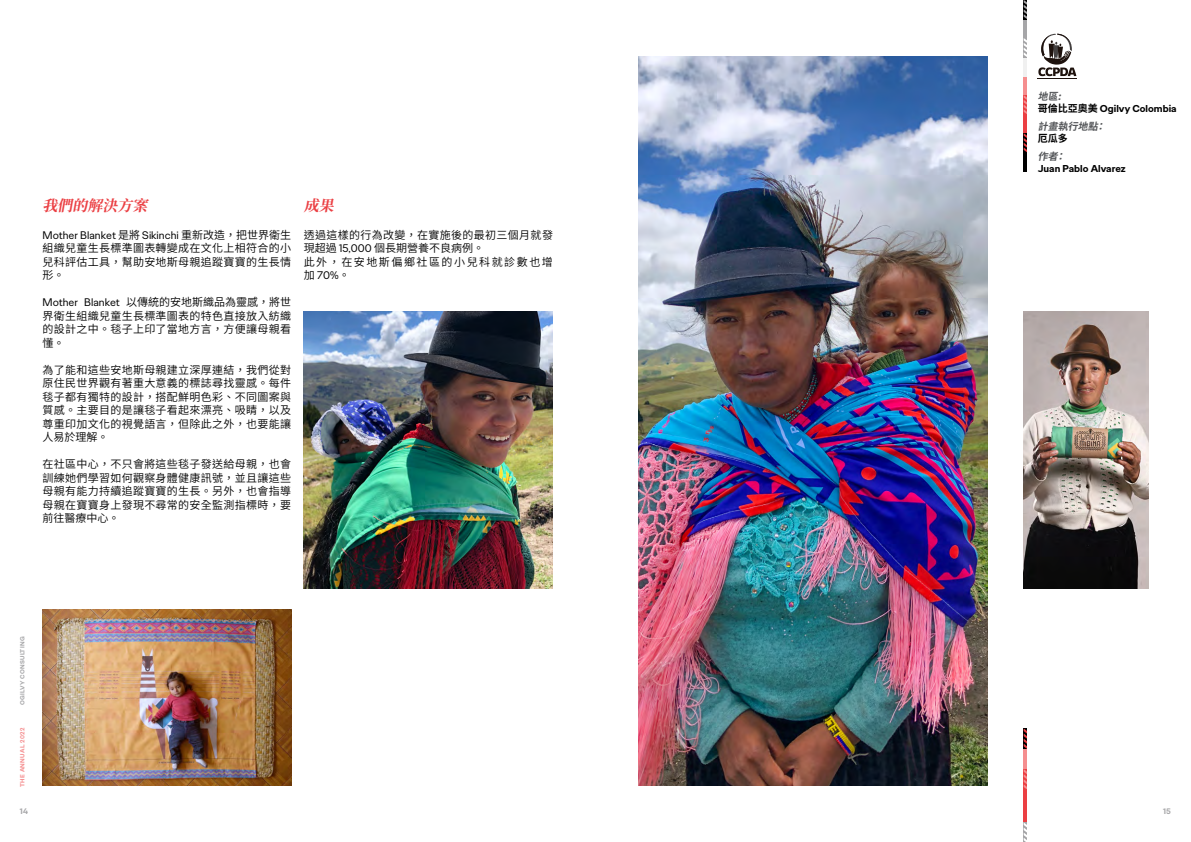
<style>
.page{position:relative;width:1191px;height:842px;background:#fff}
.page>*{position:absolute;margin:0;border:0;box-sizing:border-box;transform-origin:0 0}
.t1{font:italic 700 15px "Noto Serif TC";color:#eb3f43}
.t2{font:11px/13.5px "Source Han Sans TC";letter-spacing:.03em;color:#000;text-align:justify}
.t3{font:11px "Ogilvy Sans";color:#000}
.t4{font:700 10px "Ogilvy Sans";color:#000}
.t5{font:italic 700 10px "Source Han Sans TC";color:#545659}
.t6{font:700 10px "Source Han Sans TC";color:#000}
.t7{font:700 8px "Ogilvy Sans";color:#a6a6a8}
.t8{font:700 6px "Ogilvy Sans";letter-spacing:.05em;color:#a6a6a8}
.t9{font:700 6px "Ogilvy Sans";letter-spacing:.05em;color:#f58e8f}
.s1{font-family:"Source Han Sans TC"}
.s2{font-family:"Ogilvy Sans"}
</style>
<div class="page">
<img style="left:304px;top:312px;width:249px;height:276px">
<img style="left:638px;top:57px;width:349px;height:728px">
<img style="left:1023px;top:312px;width:125px;height:276px">
<img style="left:43px;top:610px;width:248px;height:175px">
<hr style="left:1023px;top:749px;width:4px;height:20px;background:#f58e8f">
<svg style="left:1023px;top:769px;width:4px;height:20px"></svg>
<svg style="left:1023px;top:728px;width:4px;height:21px"></svg>
<svg style="left:1023px;top:822px;width:4px;height:20px"></svg>
<hr style="left:1023px;top:789px;width:4px;height:33px;background:#eb3f43">
<hr style="left:1037px;top:78px;width:40px;height:1px;background:#1e120d">
<svg style="left:1038px;top:34px;width:38px;height:42px"></svg>
<hr style="left:1023px;top:114px;width:4px;height:19px;background:#eb3f43">
<hr style="left:1023px;top:152px;width:4px;height:19px;background:#000">
<hr style="left:1023px;top:19px;width:4px;height:19px;background:#a6a6a8">
<hr style="left:1023px;top:76px;width:4px;height:19px;background:#f58e8f">
<hr style="left:1023px;top:57px;width:4px;height:19px;background:#f0f0f0">
<svg style="left:1023px;top:95px;width:4px;height:19px"></svg>
<svg style="left:1023px;top:133px;width:4px;height:19px"></svg>
<svg style="left:1023px;top:0;width:4px;height:19px"></svg>
<svg style="left:1023px;top:38px;width:4px;height:19px"></svg>
<h1 class="t1" style="left:43px;top:197px;width:114px">我們的解決方案</h1>
<p class="t3" style="left:43px;top:228px;width:250px">Mother Blanket <span class="s1">是將</span> Sikinchi <span class="s1">重新改造，把世界衛生</span></p>
<p class="t2" style="left:43px;top:242px;width:250px">組織兒童生長標準圖表轉變成在文化上相符合的小兒科評估工具，幫助安地斯母親追蹤寶寶的生長情形。</p>
<p class="t2" style="left:43px;top:296px;width:250px"><span class="s2">Mother Blanket</span> 以傳統的安地斯織品為靈感，將世界衛生組織兒童生長標準圖表的特色直接放入紡織的設計之中。毯子上印了當地方言，方便讓母親看懂。</p>
<p class="t2" style="left:43px;top:363px;width:250px">為了能和這些安地斯母親建立深厚連結，我們從對原住民世界觀有著重大意義的標誌尋找靈感。每件毯子都有獨特的設計，搭配鮮明色彩、不同圖案與質感。主要目的是讓毯子看起來漂亮、吸睛，以及尊重印加文化的視覺語言，但除此之外，也要能讓人易於理解。</p>
<p class="t2" style="left:43px;top:458px;width:250px">在社區中心，不只會將這些毯子發送給母親，也會訓練她們學習如何觀察身體健康訊號，並且讓這些母親有能力持續追蹤寶寶的生長。另外，也會指導母親在寶寶身上發現不尋常的安全監測指標時，要前往醫療中心。</p>
<h1 class="t1" style="left:304px;top:197px;width:39px">成果</h1>
<p class="t2" style="left:304px;top:228px;width:251px;text-align:left">透過這樣的行為改變，在實施後的最初三個月就發現超過 <span class="s2">15,000</span> 個長期營養不良病例。<br>此外，在安地斯偏鄉社區的小兒科就診數也增</p>
<p class="t3" style="left:304px;top:268px;width:47px"><span class="s1">加</span> 70%<span class="s1">。</span></p>
<p class="t8" style="left:18px;top:705px;width:70px;rotate:-90deg">OGILVY CONSULTING</p>
<p class="t9" style="left:18px;top:787px;width:61px;rotate:-90deg">THE ANNUAL 2022</p>
<p class="t7" style="left:20px;top:806px;width:10px">14</p>
<p class="t5" style="left:1037px;top:91px;width:30px">地區:</p>
<p class="t4" style="left:1037px;top:102px;width:140px"><span class="s1">哥倫比亞奧美</span> Ogilvy Colombia</p>
<p class="t5" style="left:1037px;top:121px;width:74px">計畫執行地點：</p>
<p class="t6" style="left:1037px;top:133px;width:31px">厄瓜多</p>
<p class="t5" style="left:1037px;top:150px;width:34px">作者：</p>
<p class="t4" style="left:1037px;top:161px;width:89px">Juan Pablo Alvarez</p>
<p class="t7" style="left:1163px;top:806px;width:9px">15</p>
</div>
